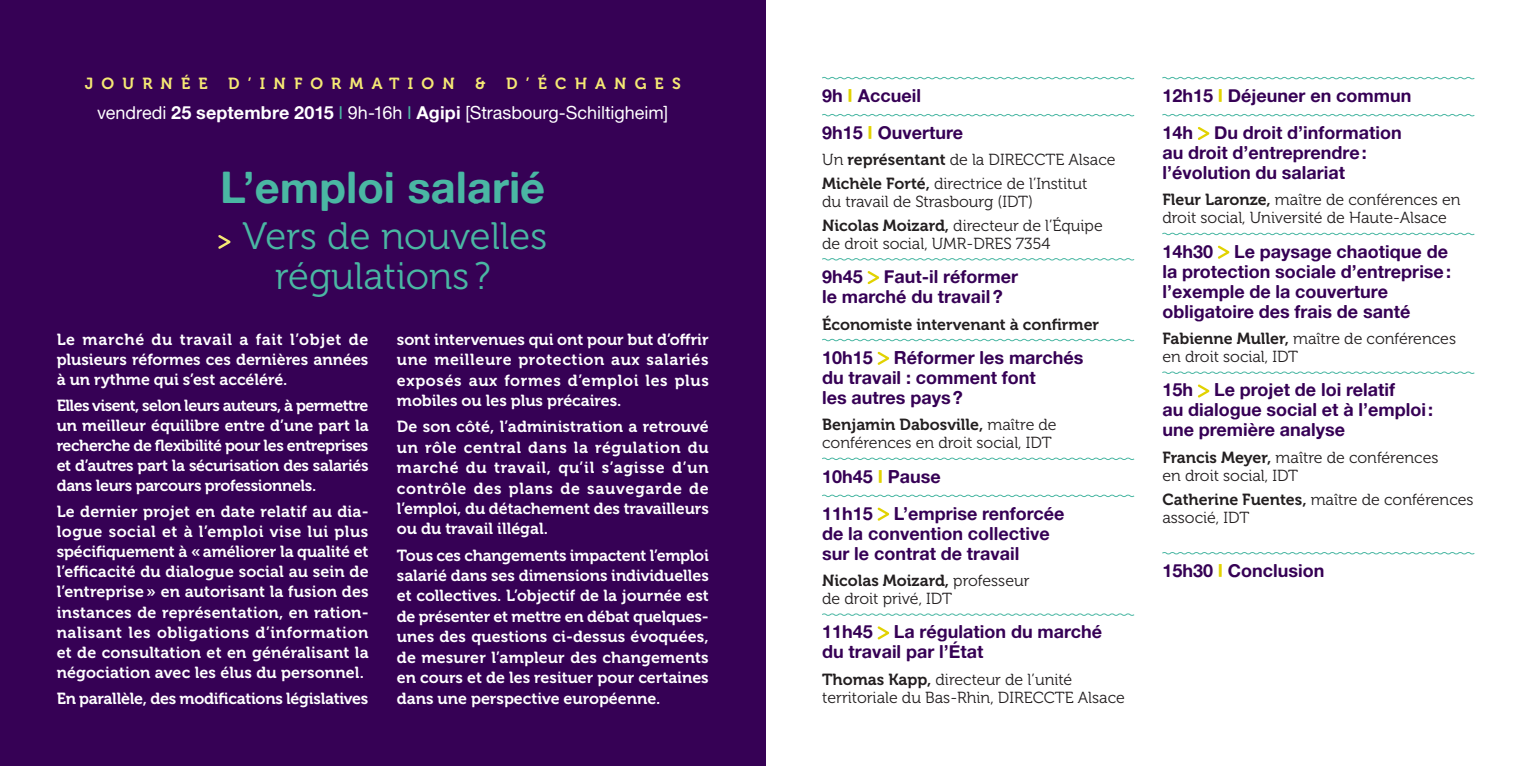
<style>
.page{position:relative;width:1531px;height:766px;background:#fff}
.page>*{position:absolute;margin:0;border:0;box-sizing:border-box;transform-origin:0 0}
.t1{font:43.6px "Alte Haas Grotesk Bold";color:#4ab7a3}
.t2{font:38.2px/40px "Museo 300";color:#4ab7a3}
.texte_ligne_1{font:18px/20px "Alte Haas Grotesk Bold";color:#360155}
.t3{font:18px "Alte Haas Grotesk";color:#fff}
.t4{font:16px/20.4px "Museo 700";color:#fff;text-align:justify}
.texte_ligne_2{font:16px/18px "Museo 300";color:#231f20}
.t5{font:16px "Museo 700";letter-spacing:.51em;color:#f5e974}
.texte_ligne_2-2{font:16px "Museo 700";color:#231f20}
.s1{font-family:"Alte Haas Grotesk Bold"}
.s2{color:#4ab7a3}
.s3{color:#e1d201}
.s4{font-family:"Museo 700"}
</style>
<div class="page">
<div style="left:0;top:0;width:765px;height:765px;background:#360155"></div>
<svg style="left:218px;top:235px;width:12px;height:14px"></svg>
<svg style="left:822px;top:76px;width:313px;height:4px"></svg>
<svg style="left:822px;top:114px;width:313px;height:3px"></svg>
<svg style="left:822px;top:258px;width:313px;height:3px"></svg>
<svg style="left:822px;top:338px;width:313px;height:3px"></svg>
<svg style="left:822px;top:457px;width:313px;height:3px"></svg>
<svg style="left:822px;top:494px;width:313px;height:3px"></svg>
<svg style="left:822px;top:613px;width:313px;height:3px"></svg>
<svg style="left:867px;top:271px;width:12px;height:13px"></svg>
<svg style="left:877px;top:351px;width:12px;height:14px"></svg>
<svg style="left:877px;top:507px;width:12px;height:13px"></svg>
<svg style="left:877px;top:626px;width:12px;height:13px"></svg>
<svg style="left:1162px;top:76px;width:313px;height:4px"></svg>
<svg style="left:1162px;top:114px;width:313px;height:3px"></svg>
<svg style="left:1162px;top:232px;width:313px;height:3px"></svg>
<svg style="left:1162px;top:371px;width:313px;height:3px"></svg>
<svg style="left:1162px;top:552px;width:313px;height:2px"></svg>
<svg style="left:1197px;top:127px;width:12px;height:13px"></svg>
<svg style="left:1217px;top:245px;width:12px;height:14px"></svg>
<svg style="left:1197px;top:384px;width:12px;height:13px"></svg>
<p class="t5" style="left:85px;top:74px;width:125px">JOURNÉE</p>
<p class="t5" style="left:228px;top:74px;width:228px">D’INFORMATION</p>
<p class="t5" style="left:475px;top:74px;width:12px">&amp;</p>
<p class="t5" style="left:506px;top:74px;width:176px">D’ÉCHANGES</p>
<p class="t3" style="left:97px;top:101px;width:572px">vendredi <span class="s1">25 septembre 2015</span> <span class="s2">I</span> 9h-16h <span class="s2">I</span> <span class="s1">Agipi</span> [Strasbourg-Schiltigheim]</p>
<p class="t1" style="left:220px;top:161px;width:326px">L’emploi salarié</p>
<p class="t2" style="left:275px;top:216px;width:274px;text-indent:-32px">Vers de nouvelles régulations ?</p>
<p class="t4" style="left:57px;top:329px;width:313px">Le marché du travail a fait l’objet de plusieurs réformes ces dernières années à un rythme qui s’est accéléré.</p>
<p class="t4" style="left:57px;top:395px;width:313px">Elles visent, selon leurs auteurs, à permettre un meilleur équilibre entre d’une part la recherche de flexibilité pour les entreprises et d’autres part la sécurisation des salariés dans leurs parcours professionnels.</p>
<p class="t4" style="left:57px;top:501px;width:314px">Le dernier projet en date relatif au dia&shy;logue social et à l’emploi vise lui plus spécifiquement à «améliorer la qualité et l’efficacité du dialogue social au sein de l’entreprise» en autorisant la fusion des instances de représentation, en ration&shy;nalisant les obligations d’information et de consultation et en généralisant la négociation avec les élus du personnel.</p>
<p class="t4" style="left:57px;top:687px;width:313px">En parallèle, des modifications législatives</p>
<p class="t4" style="left:397px;top:329px;width:313px">sont intervenues qui ont pour but d’offrir une meilleure protection aux salariés exposés aux formes d’emploi les plus mobiles ou les plus précaires.</p>
<p class="t4" style="left:397px;top:416px;width:313px">De son côté, l’administration a retrouvé un rôle central dans la régulation du marché du travail, qu’il s’agisse d’un contrôle des plans de sauvegarde de l’emploi, du détachement des travailleurs ou du travail illégal.</p>
<p class="t4" style="left:397px;top:545px;width:313px">Tous ces changements impactent l’emploi salarié dans ses dimensions individuelles et collectives. L’objectif de la journée est de présenter et mettre en débat quelques&shy;unes des questions ci-dessus évoquées, de mesurer l’ampleur des changements en cours et de les resituer pour certaines dans une perspective européenne.</p>
<p class="texte_ligne_1" style="left:822px;top:85px;width:100px">9h <span class="s3">I</span> Accueil</p>
<p class="texte_ligne_1" style="left:822px;top:122px;width:142px">9h15 <span class="s3">I</span> Ouverture</p>
<p class="texte_ligne_2" style="left:822px;top:151px;width:295px">Un <span class="s4">représentant</span> de la DIRECCTE Alsace</p>
<p class="texte_ligne_2" style="left:822px;top:175px;width:267px"><span class="s4">Michèle Forté,</span> directrice de l’Institut du travail de Strasbourg (IDT)</p>
<p class="texte_ligne_2" style="left:822px;top:216px;width:282px"><span class="s4">Nicolas Moizard,</span> directeur de l’Équipe de droit social, UMR-DRES 7354</p>
<p class="texte_ligne_1" style="left:822px;top:266px;width:198px">9h45 Faut-il réformer le marché du travail?</p>
<p class="texte_ligne_2-2" style="left:822px;top:315px;width:278px">Économiste intervenant à confirmer</p>
<p class="texte_ligne_1" style="left:822px;top:347px;width:263px">10h15 Réformer les marchés du travail : comment font<br>les autres pays?</p>
<p class="texte_ligne_2" style="left:822px;top:416px;width:236px"><span class="s4">Benjamin Dabosville,</span> maître de conférences en droit social, IDT</p>
<p class="texte_ligne_1" style="left:822px;top:465px;width:120px">10h45 <span class="s3">I</span> Pause</p>
<p class="texte_ligne_1" style="left:822px;top:502px;width:244px">11h15 L’emprise renforcée de la convention collective sur le contrat de travail</p>
<p class="texte_ligne_2" style="left:822px;top:571px;width:209px"><span class="s4">Nicolas Moizard,</span> professeur de droit privé, IDT</p>
<p class="texte_ligne_1" style="left:822px;top:621px;width:281px">11h45 La régulation du marché du travail par l’État</p>
<p class="texte_ligne_2" style="left:822px;top:670px;width:304px"><span class="s4">Thomas Kapp,</span> directeur de l’unité territoriale du Bas-Rhin, DIRECCTE Alsace</p>
<p class="texte_ligne_1" style="left:1162px;top:85px;width:251px">12h15 <span class="s3">I</span> Déjeuner en commun</p>
<p class="texte_ligne_1" style="left:1162px;top:122px;width:241px">14h Du droit d’information au droit d’entreprendre: l’évolution du salariat</p>
<p class="texte_ligne_2" style="left:1162px;top:191px;width:300px"><span class="s4">Fleur Laronze,</span> maître de conférences en droit social, Université de Haute-Alsace</p>
<p class="texte_ligne_1" style="left:1162px;top:241px;width:290px">14h30 Le paysage chaotique de la protection sociale d’entreprise: l’exemple de la couverture obligatoire des frais de santé</p>
<p class="texte_ligne_2" style="left:1162px;top:330px;width:295px"><span class="s4">Fabienne Muller,</span> maître de conférences en droit social, IDT</p>
<p class="texte_ligne_1" style="left:1162px;top:379px;width:272px">15h Le projet de loi relatif<br>au dialogue social et à l’emploi: une première analyse</p>
<p class="texte_ligne_2" style="left:1162px;top:448px;width:278px"><span class="s4">Francis Meyer,</span> maître de conférences en droit social, IDT</p>
<p class="texte_ligne_2" style="left:1162px;top:490px;width:313px"><span class="s4">Catherine Fuentes,</span> maître de conférences associé, IDT</p>
<p class="texte_ligne_1" style="left:1162px;top:560px;width:164px">15h30 <span class="s3">I</span> Conclusion</p>
</div>
